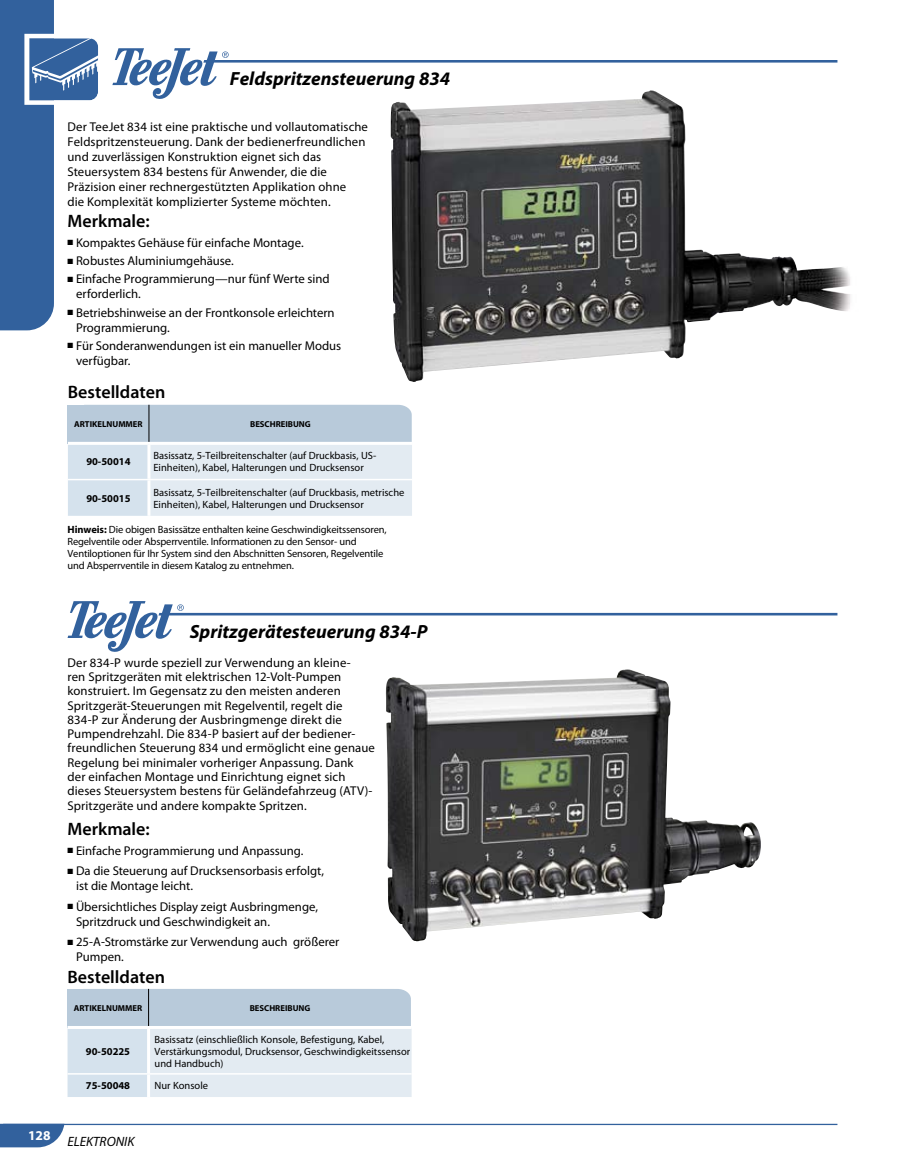
<style>
.page{position:relative;width:905px;height:1175px;background:#fff}
.page>*{position:absolute;margin:0;border:0;box-sizing:border-box;transform-origin:0 0}
.t1{font:italic 700 19.2px "Myriad Pro";color:#000}
.t2{font:600 18px "Myriad Pro";color:#000}
.t3{font:italic 13.5px "Myriad Pro";color:#000}
.t4{font:700 13.5px "Myriad Pro";color:#fff}
.t5{font:12.75px/15px "Myriad Pro";letter-spacing:.005em;color:#000}
.t6{font:10.5px/12px "Myriad Pro";color:#000}
.t7{font:700 10.5px "Myriad Pro";color:#000}
.t8{font:700 8.7px "Myriad Pro";color:#000}
.s1{font-weight:700}
</style>
<div class="page">
<svg style="left:0;top:1123px;width:837px;height:24px"></svg>
<svg style="left:0;top:0;width:98px;height:330px"></svg>
<svg style="left:112px;top:48px;width:725px;height:51px"></svg>
<img style="left:391px;top:102px;width:460px;height:280px">
<img style="left:385px;top:669px;width:375px;height:272px">
<svg style="left:68px;top:601px;width:769px;height:51px"></svg>
<svg style="left:68px;top:405px;width:344px;height:111px;background:#d2dee8"></svg>
<hr style="left:68px;top:442px;width:344px;height:3px;background:#fff">
<hr style="left:68px;top:479px;width:344px;height:1px;background:#fff">
<hr style="left:147px;top:445px;width:3px;height:34px;background:#fff">
<hr style="left:147px;top:480px;width:3px;height:36px;background:#fff">
<hr style="left:148px;top:405px;width:1px;height:37px;background:#000">
<svg style="left:68px;top:989px;width:343px;height:108px;background:#d1dde8"></svg>
<hr style="left:68px;top:1026px;width:343px;height:3px;background:#fff">
<hr style="left:68px;top:1073px;width:343px;height:1px;background:#fff">
<hr style="left:147px;top:1029px;width:3px;height:44px;background:#fff">
<hr style="left:147px;top:1074px;width:3px;height:23px;background:#fff">
<hr style="left:148px;top:988px;width:1px;height:38px;background:#000">
<p class="t1" style="left:230px;top:66px;width:222px">Feldspritzensteuerung 834</p>
<p class="t5" style="left:67px;top:119px;width:302px">Der TeeJet 834 ist eine praktische und vollautomatische Feldspritzensteuerung. Dank der bedienerfreundlichen und zuverlässigen Konstruktion eignet sich das Steuersystem 834 bestens für Anwender, die die Präzision einer rechnergestützten Applikation ohne<br>die Komplexität komplizierter Systeme möchten.</p>
<p class="t2" style="left:68px;top:209px;width:84px">Merkmale:</p>
<p class="t5" style="left:68px;top:235px;width:238px">■ Kompaktes Gehäuse für einfache Montage.</p>
<p class="t5" style="left:68px;top:253px;width:168px">■ Robustes Aluminiumgehäuse.</p>
<p class="t5" style="left:76px;top:271px;width:255px;text-indent:-9px">■ Einfache Programmierung—nur fünf Werte sind erforderlich.</p>
<p class="t5" style="left:76px;top:305px;width:260px;text-indent:-9px">■ Betriebshinweise an der Frontkonsole erleichtern<br>Programmierung.</p>
<p class="t5" style="left:76px;top:338px;width:266px;text-indent:-9px">■ Für Sonderanwendungen ist ein manueller Modus verfügbar.</p>
<p class="t2" style="left:68px;top:381px;width:99px">Bestelldaten</p>
<p class="t8" style="left:74px;top:419px;width:70px">ARTIKELNUMMER</p>
<p class="t8" style="left:250px;top:419px;width:62px">BESCHREIBUNG</p>
<p class="t7" style="left:86px;top:455px;width:46px">90-50014</p>
<p class="t6" style="left:153px;top:450px;width:224px">Basissatz, 5-Teilbreitenschalter (auf Druckbasis, US-<br>Einheiten), Kabel, Halterungen und Drucksensor</p>
<p class="t7" style="left:86px;top:491px;width:46px">90-50015</p>
<p class="t6" style="left:153px;top:486px;width:252px">Basissatz, 5-Teilbreitenschalter (auf Druckbasis, metrische<br>Einheiten), Kabel, Halterungen und Drucksensor</p>
<p class="t6" style="left:68px;top:524px;width:320px"><span class="s1">Hinweis:</span> Die obigen Basissätze enthalten keine Geschwindigkeitssensoren, Regelventile oder Absperrventile. Informationen zu den Sensor- und Ventiloptionen für Ihr System sind den Abschnitten Sensoren, Regelventile und Absperrventile in diesem Katalog zu entnehmen.</p>
<p class="t4" style="left:28px;top:1126px;width:24px">128</p>
<p class="t1" style="left:190px;top:619px;width:239px">Spritzgerätesteuerung 834-P</p>
<p class="t5" style="left:68px;top:655px;width:309px;line-height:14.2px">Der 834-P wurde speziell zur Verwendung an kleine-<br>ren Spritzgeräten mit elektrischen 12-Volt-Pumpen konstruiert. Im Gegensatz zu den meisten anderen Spritzgerät-Steuerungen mit Regelventil, regelt die 834-P zur Änderung der Ausbringmenge direkt die Pumpendrehzahl. Die 834-P basiert auf der bediener&shy;freundlichen Steuerung 834 und ermöglicht eine genaue Regelung bei minimaler vorheriger Anpassung. Dank<br>der einfachen Montage und Einrichtung eignet sich dieses Steuersystem bestens für Geländefahrzeug (ATV)- Spritzgeräte und andere kompakte Spritzen.</p>
<p class="t2" style="left:68px;top:817px;width:84px">Merkmale:</p>
<p class="t5" style="left:68px;top:843px;width:237px">■ Einfache Programmierung und Anpassung.</p>
<p class="t5" style="left:76px;top:863px;width:249px;text-indent:-9px">■ Da die Steuerung auf Drucksensorbasis erfolgt, ist die Montage leicht.</p>
<p class="t5" style="left:76px;top:898px;width:243px;text-indent:-9px">■ Übersichtliches Display zeigt Ausbringmenge,<br>Spritzdruck und Geschwindigkeit an.</p>
<p class="t5" style="left:76px;top:934px;width:265px;text-indent:-9px">■ 25-A-Stromstärke zur Verwendung auch größerer<br>Pumpen.</p>
<p class="t2" style="left:68px;top:965px;width:99px">Bestelldaten</p>
<p class="t8" style="left:74px;top:1002px;width:70px">ARTIKELNUMMER</p>
<p class="t8" style="left:250px;top:1002px;width:62px">BESCHREIBUNG</p>
<p class="t7" style="left:86px;top:1044px;width:46px">90-50225</p>
<p class="t6" style="left:154px;top:1032px;width:257px">Basissatz (einschließlich Konsole, Befestigung, Kabel,<br>Verstärkungsmodul, Drucksensor, Geschwindigkeitssensor und Handbuch)</p>
<p class="t7" style="left:86px;top:1079px;width:46px">75-50048</p>
<p class="t6" style="left:154px;top:1079px;width:55px">Nur Konsole</p>
<p class="t3" style="left:68px;top:1132px;width:68px">ELEKTRONIK</p>
</div>
